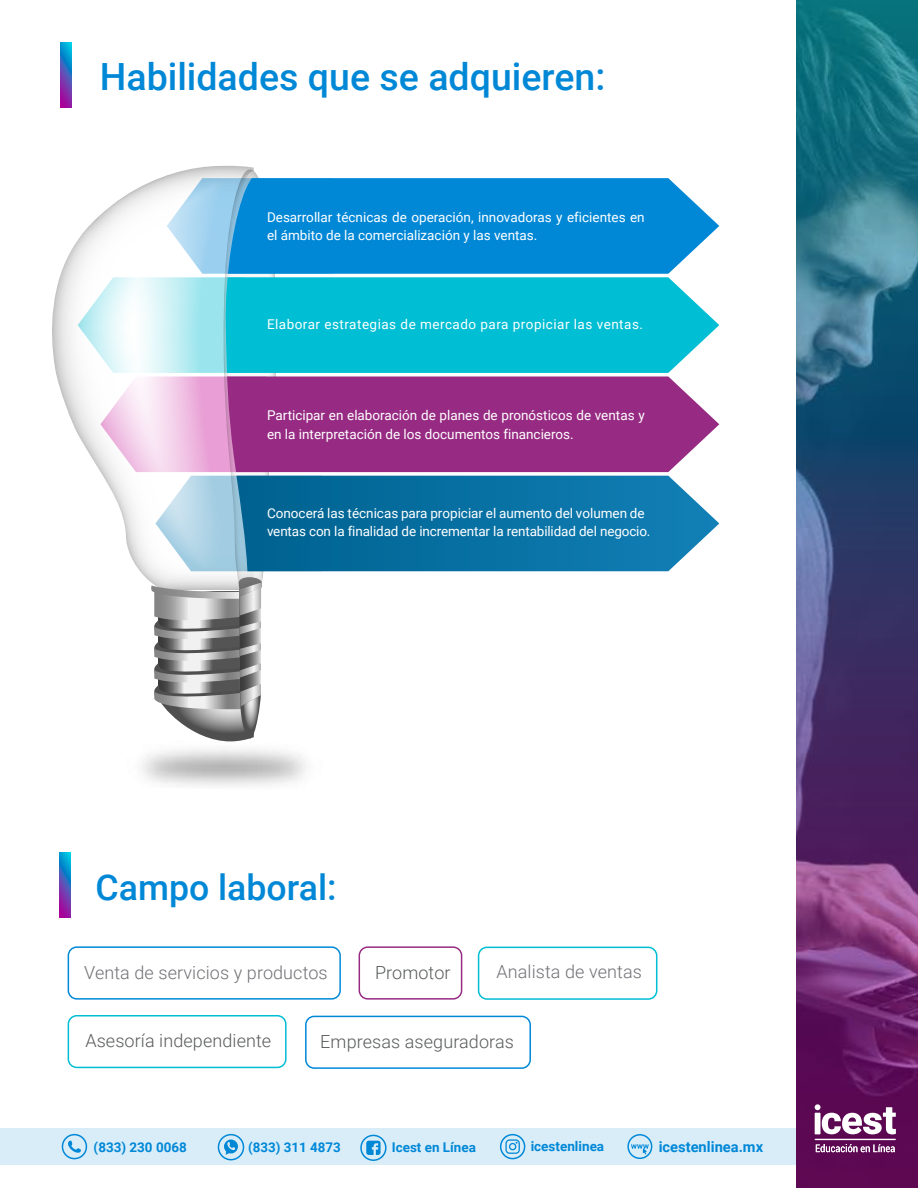
<style>
.page{position:relative;width:918px;height:1188px;background:#fff}
.page>*{position:absolute;margin:0;border:0;box-sizing:border-box;transform-origin:0 0}
.t1{font:500 37.5px "Roboto";color:#0088d7}
.t2{font:500 35.55px "Roboto";color:#0088d7}
.t3{font:300 18px "Roboto";letter-spacing:.005em;color:#595b5b}
.t4{font:300 18px "Roboto";letter-spacing:.005em;color:#717176}
.t5{font:700 14.7px "Roboto";color:#0088d7}
.t6{font:13.5px/18.9px "Roboto";color:#fff}
.t7{font:13.5px "Roboto";letter-spacing:.035em;color:#fff}
.t8{font:700 13.5px "Roboto";color:#0088d7}
.t9{font:700 13.35px "Roboto";color:#0088d7}
</style>
<div class="page">
<svg style="left:61px;top:43px;width:11px;height:65px"></svg>
<svg style="left:796px;top:0;width:122px;height:1188px;background:#424876"></svg>
<svg style="left:816px;top:1144px;width:79px;height:8px"></svg>
<hr style="left:815px;top:1139px;width:81px;height:1px;background:#fff">
<svg style="left:815px;top:1104px;width:81px;height:30px"></svg>
<svg style="left:52px;top:166px;width:315px;height:406px"></svg>
<svg style="left:78px;top:170px;width:255px;height:571px"></svg>
<svg style="left:225px;top:178px;width:494px;height:96px;background:#108fd9"></svg>
<svg style="left:228px;top:277px;width:491px;height:96px;background:#0ec1d5"></svg>
<div style="left:228px;top:376px;width:491px;height:96px;background:#972b83"></div>
<svg style="left:236px;top:476px;width:483px;height:95px;background:#1678a7"></svg>
<svg style="left:78px;top:180px;width:150px;height:391px"></svg>
<svg style="left:59px;top:853px;width:12px;height:64px"></svg>
<div style="left:68px;top:946px;width:273px;height:54px;border:2px solid #0088d7;border-radius:8px"></div>
<div style="left:359px;top:946px;width:103px;height:54px;border:2px solid #972b83;border-radius:8px"></div>
<div style="left:478px;top:947px;width:179px;height:53px;border:2px solid #00bed3;border-radius:8px"></div>
<div style="left:68px;top:1015px;width:219px;height:53px;border:2px solid #00bed3;border-radius:8px"></div>
<div style="left:305px;top:1016px;width:226px;height:53px;border:2px solid #0088d7;border-radius:8px"></div>
<div style="left:0;top:1128px;width:795px;height:37px;background:#d9edf9"></div>
<div style="left:360px;top:1135px;width:27px;height:26px;border:2px solid #0088d7;border-radius:50%"></div>
<svg style="left:366px;top:1141px;width:15px;height:14px"></svg>
<div style="left:218px;top:1134px;width:26px;height:26px;border:2px solid #0088d7;border-radius:50%"></div>
<svg style="left:224px;top:1140px;width:14px;height:15px"></svg>
<div style="left:62px;top:1134px;width:25px;height:25px;border:2px solid #0088d7;border-radius:50%"></div>
<svg style="left:68px;top:1141px;width:13px;height:12px"></svg>
<svg style="left:505px;top:1139px;width:15px;height:15px"></svg>
<div style="left:500px;top:1134px;width:25px;height:25px;border:2px solid #0088d7;border-radius:50%"></div>
<svg style="left:627px;top:1134px;width:25px;height:25px"></svg>
<h1 class="t1" style="left:100px;top:50px;width:507px">Habilidades que se adquieren:</h1>
<p class="t6" style="left:267px;top:207px;width:379px">Desarrollar técnicas de operación, innovadoras y eficientes en el ámbito de la comercialización y las ventas.</p>
<p class="t7" style="left:267px;top:315px;width:378px">Elaborar estrategias de mercado para propiciar las ventas.</p>
<p class="t6" style="left:267px;top:405px;width:379px">Participar en elaboración de planes de pronósticos de ventas y en la interpretación de los documentos financieros.</p>
<p class="t6" style="left:267px;top:503px;width:385px">Conocerá las técnicas para propiciar el aumento del volumen de ventas con la finalidad de incrementar la rentabilidad del negocio.</p>
<h2 class="t2" style="left:96px;top:863px;width:243px">Campo laboral:</h2>
<h3 class="t4" style="left:84px;top:960px;width:245px">Venta de servicios y productos</h3>
<h3 class="t3" style="left:375px;top:960px;width:77px">Promotor</h3>
<h3 class="t4" style="left:496px;top:959px;width:147px">Analista de ventas</h3>
<h3 class="t3" style="left:85px;top:1028px;width:187px">Asesoría independiente</h3>
<h3 class="t3" style="left:320px;top:1029px;width:195px">Empresas aseguradoras</h3>
<p class="t8" style="left:94px;top:1138px;width:95px">(833) 230 0068</p>
<p class="t9" style="left:248px;top:1138px;width:94px">(833) 311 4873</p>
<p class="t8" style="left:392px;top:1138px;width:86px">Icest en Línea</p>
<p class="t8" style="left:531px;top:1137px;width:75px">icestenlinea</p>
<p class="t5" style="left:659px;top:1136px;width:106px">icestenlinea.mx</p>
</div>
